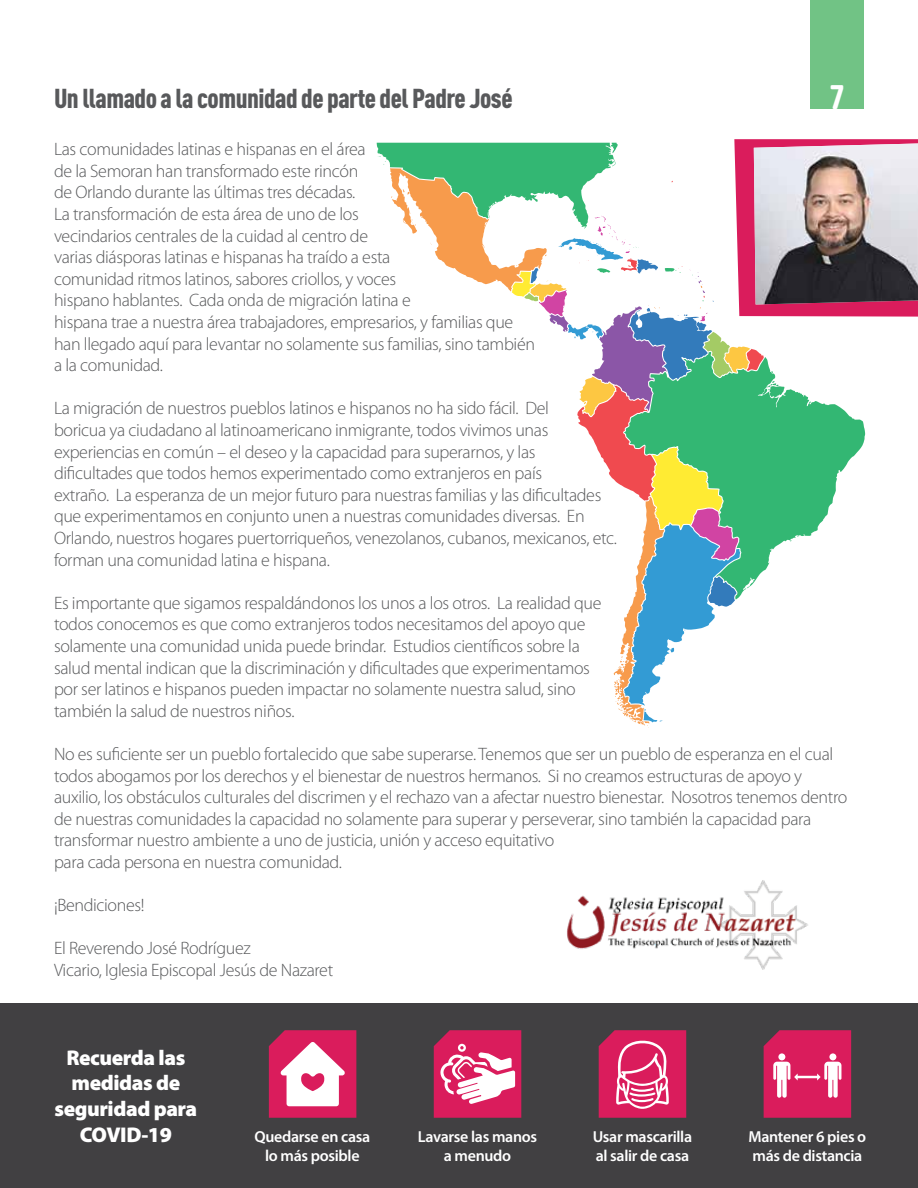
<style>
.page{position:relative;width:918px;height:1188px;background:#fff}
.page>*{position:absolute;margin:0;border:0;box-sizing:border-box;transform-origin:0 0}
.t1{font:700 33px "Atrament";color:#fff}
.t2{font:900 27px "DIN Cond";letter-spacing:-.02em;color:#58595b}
.t3{font:900 21.3px/25.7px "Myriad Pro";letter-spacing:-.02em;color:#fff;text-align:center}
.t4{font:300 18px/21.6px "Myriad Pro";letter-spacing:-.02em;color:#58595b}
.t5{font:600 15.9px/19.2px "Myriad Pro";letter-spacing:-.02em;color:#fff;text-align:center}
</style>
<div class="page">
<svg style="left:376px;top:139px;width:542px;height:589px"></svg>
<img style="left:754px;top:143px;width:164px;height:161px">
<div style="left:0;top:1003px;width:918px;height:185px;background:#414042"></div>
<div style="left:810px;top:0;width:54px;height:109px;background:#71c385"></div>
<img style="left:567px;top:880px;width:241px;height:90px">
<svg style="left:599px;top:1030px;width:87px;height:88px;background:#db3c72"></svg>
<svg style="left:764px;top:1030px;width:87px;height:88px;background:#db3a70"></svg>
<svg style="left:269px;top:1030px;width:87px;height:88px;background:#e26791"></svg>
<svg style="left:434px;top:1030px;width:87px;height:88px;background:#e05684"></svg>
<h2 class="t2" style="left:54px;top:81px;width:460px">Un llamado a la comunidad de parte del Padre José</h2>
<h1 class="t1" style="left:830px;top:76px;width:15px">7</h1>
<p class="t4" style="left:54px;top:139px;width:483px">Las comunidades latinas e hispanas en el área<br>de la Semoran han transformado este rincón<br>de Orlando durante las últimas tres décadas.<br>La transformación de esta área de uno de los<br>vecindarios centrales de la cuidad al centro de<br>varias diásporas latinas e hispanas ha traído a esta<br>comunidad ritmos latinos, sabores criollos, y voces<br>hispano hablantes. Cada onda de migración latina e<br>hispana trae a nuestra área trabajadores, empresarios, y familias que han llegado aquí para levantar no solamente sus familias, sino también a la comunidad.</p>
<p class="t4" style="left:54px;top:398px;width:564px">La migración de nuestros pueblos latinos e hispanos no ha sido fácil. Del<br>boricua ya ciudadano al latinoamericano inmigrante, todos vivimos unas experiencias en común – el deseo y la capacidad para superarnos, y las dificultades que todos hemos experimentado como extranjeros en país<br>extraño. La esperanza de un mejor futuro para nuestras familias y las dificultades que experimentamos en conjunto unen a nuestras comunidades diversas. En Orlando, nuestros hogares puertorriqueños, venezolanos, cubanos, mexicanos, etc. forman una comunidad latina e hispana.</p>
<p class="t4" style="left:54px;top:592px;width:549px">Es importante que sigamos respaldándonos los unos a los otros. La realidad que todos conocemos es que como extranjeros todos necesitamos del apoyo que solamente una comunidad unida puede brindar. Estudios científicos sobre la salud mental indican que la discriminación y dificultades que experimentamos por ser latinos e hispanos pueden impactar no solamente nuestra salud, sino también la salud de nuestros niños.</p>
<p class="t4" style="left:54px;top:744px;width:795px">No es suficiente ser un pueblo fortalecido que sabe superarse. Tenemos que ser un pueblo de esperanza en el cual todos abogamos por los derechos y el bienestar de nuestros hermanos. Si no creamos estructuras de apoyo y auxilio, los obstáculos culturales del discrimen y el rechazo van a afectar nuestro bienestar. Nosotros tenemos dentro de nuestras comunidades la capacidad no solamente para superar y perseverar, sino también la capacidad para transformar nuestro ambiente a uno de justicia, unión y acceso equitativo<br>para cada persona en nuestra comunidad.</p>
<p class="t4" style="left:54px;top:895px;width:92px">¡Bendiciones!</p>
<p class="t4" style="left:54px;top:938px;width:281px">El Reverendo José Rodríguez<br>Vicario, Iglesia Episcopal Jesús de Nazaret</p>
<p class="t3" style="left:55px;top:1045px;width:144px">Recuerda las medidas de seguridad para<br>COVID-19</p>
<p class="t5" style="left:255px;top:1127px;width:117px">Quedarse en casa lo más posible</p>
<p class="t5" style="left:418px;top:1127px;width:121px">Lavarse las manos a menudo</p>
<p class="t5" style="left:593px;top:1127px;width:101px;text-align:left">Usar mascarilla al salir de casa</p>
<p class="t5" style="left:749px;top:1127px;width:119px;text-align:left">Mantener 6 pies o más de distancia</p>
</div>
